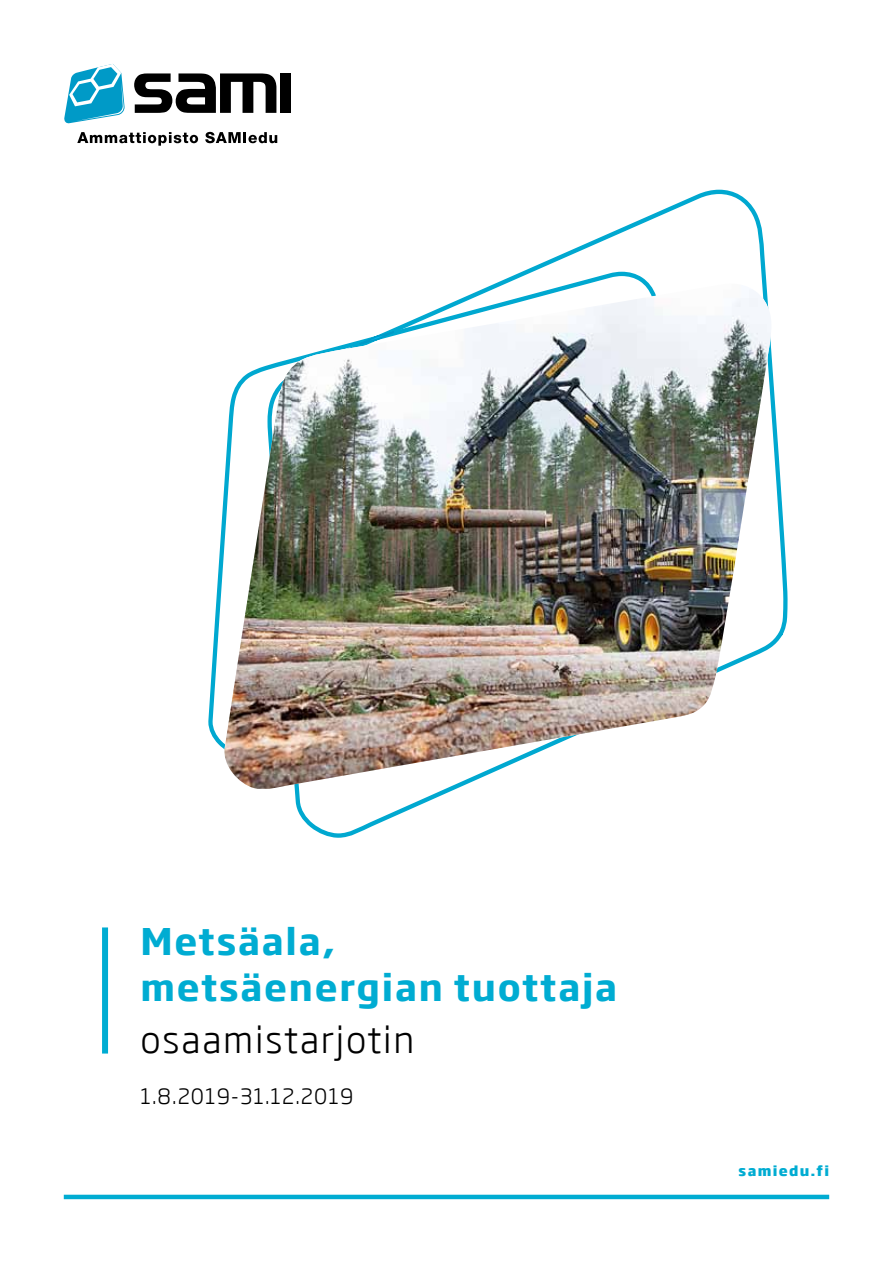
<style>
.page{position:relative;width:893px;height:1263px;background:#fff}
.page>*{position:absolute;margin:0;border:0;box-sizing:border-box;transform-origin:0 0}
.t1{font:700 36px/45px "Soho Gothic Std";letter-spacing:.05em;color:#00acd2}
.t2{font:300 36px "Soho Gothic Std";letter-spacing:.05em;color:#000}
.t3{font:300 21px "Soho Gothic Std";letter-spacing:.05em;color:#000}
.t4{font:800 13.5px "Soho Gothic Std";letter-spacing:.1em;color:#00acd2}
</style>
<div class="page">
<svg style="left:134px;top:73px;width:142px;height:40px"></svg>
<div style="left:280px;top:73px;width:11px;height:40px;background:#000"></div>
<svg style="left:64px;top:64px;width:61px;height:60px"></svg>
<svg style="left:77px;top:132px;width:121px;height:14px"></svg>
<svg style="left:205px;top:132px;width:72px;height:11px"></svg>
<hr style="left:64px;top:1195px;width:765px;height:4px;background:#00acd2">
<div style="left:102px;top:927px;width:6px;height:126px;background:#00acd2"></div>
<svg style="left:294px;top:189px;width:494px;height:649px"></svg>
<svg style="left:208px;top:271px;width:452px;height:477px"></svg>
<img style="left:223px;top:284px;width:550px;height:505px">
<p class="t1" style="left:141px;top:920px;width:478px">Metsäala, metsäenergian tuottaja</p>
<p class="t2" style="left:141px;top:1017px;width:275px">osaamistarjotin</p>
<p class="t3" style="left:141px;top:1083px;width:214px">1.8.2019-31.12.2019</p>
<p class="t4" style="left:739px;top:1162px;width:92px">samiedu.fi</p>
</div>
